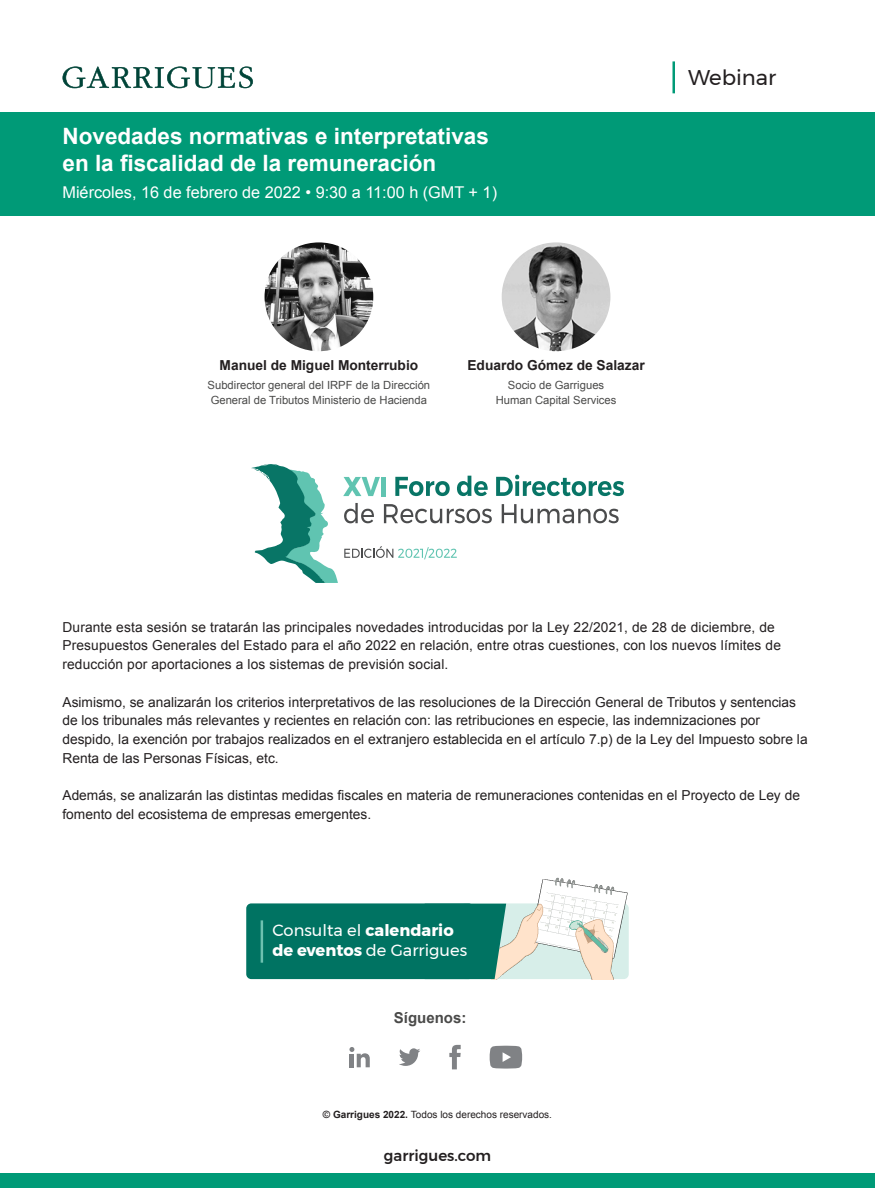
<style>
.page{position:relative;width:875px;height:1188px;background:#fff}
.page>*{position:absolute;margin:0;border:0;box-sizing:border-box;transform-origin:0 0}
.t1{font:700 22.5px/27px "Arial";color:#fff}
.t2{font:21.25px "Montserrat";color:#231f20}
.t3{font:16.25px "Arial";color:#fff}
.t4{font:16.25px "Montserrat";color:#fff}
.t5{font:500 15px "Montserrat";color:#231f20}
.t6{font:700 15px "Arial";color:#4a4a49}
.t7{font:13.75px/18.8px "Arial";color:#231f20}
.t8{font:700 13.75px "Arial";color:#231f20}
.t9{font:11.25px/15px "Arial";color:#4a4a49}
.t10{font:10px "Arial";color:#231f20}
.s1{font-weight:700}
</style>
<div class="page">
<svg style="left:62px;top:66px;width:191px;height:22px"></svg>
<hr style="left:672px;top:61px;width:3px;height:32px;background:#009a77">
<div style="left:0;top:1173px;width:875px;height:15px;background:#009a77"></div>
<div style="left:0;top:112px;width:875px;height:103px;background:#009a77"></div>
<svg style="left:399px;top:1048px;width:21px;height:17px"></svg>
<svg style="left:449px;top:1044px;width:12px;height:25px"></svg>
<svg style="left:349px;top:1047px;width:21px;height:20px"></svg>
<svg style="left:490px;top:1045px;width:32px;height:23px"></svg>
<img style="left:265px;top:242px;width:108px;height:109px;border-radius:54px">
<img style="left:502px;top:242px;width:108px;height:109px;border-radius:54px">
<div style="left:246px;top:903px;width:228px;height:76px;background:#007362;border-radius:5px"></div>
<img style="left:506px;top:877px;width:123px;height:102px">
<svg style="left:425px;top:903px;width:81px;height:76px"></svg>
<hr style="left:261px;top:920px;width:2px;height:42px;background:#6dc1b0">
<svg style="left:251px;top:464px;width:373px;height:119px"></svg>
<p class="t1" style="left:62px;top:123px;width:428px">Novedades normativas e interpretativas en la fiscalidad de la remuneración</p>
<p class="t3" style="left:62px;top:182px;width:436px">Miércoles, 16 de febrero de 2022 • 9:30 a 11:00 h (GMT + 1)</p>
<p class="t2" style="left:688px;top:61px;width:90px">Webinar</p>
<p class="t8" style="left:220px;top:356px;width:200px">Manuel de Miguel Monterrubio</p>
<p class="t9" style="left:208px;top:377px;width:224px">Subdirector general del IRPF de la Dirección<br>General de Tributos Ministerio de Hacienda</p>
<p class="t8" style="left:467px;top:356px;width:179px">Eduardo Gómez de Salazar</p>
<p class="t9" style="left:508px;top:377px;width:98px">Socio de Garrigues</p>
<p class="t9" style="left:496px;top:392px;width:122px">Human Capital Services</p>
<p class="t7" style="left:62px;top:617px;width:720px">Durante esta sesión se tratarán las principales novedades introducidas por la Ley 22/2021, de 28 de diciembre, de<br>Presupuestos Generales del Estado para el año 2022 en relación, entre otras cuestiones, con los nuevos límites de reducción por aportaciones a los sistemas de previsión social.</p>
<p class="t7" style="left:62px;top:692px;width:747px">Asimismo, se analizarán los criterios interpretativos de las resoluciones de la Dirección General de Tributos y sentencias de los tribunales más relevantes y recientes en relación con: las retribuciones en especie, las indemnizaciones por despido, la exención por trabajos realizados en el extranjero establecida en el artículo 7.p) de la Ley del Impuesto sobre la Renta de las Personas Físicas, etc.</p>
<p class="t7" style="left:62px;top:786px;width:739px">Además, se analizarán las distintas medidas fiscales en materia de remuneraciones contenidas en el Proyecto de Ley de fomento del ecosistema de empresas emergentes.</p>
<p class="t4" style="left:272px;top:918px;width:183px">Consulta el <span class="s1">calendario</span></p>
<p class="t4" style="left:272px;top:938px;width:196px"><span class="s1">de eventos</span> de Garrigues</p>
<p class="t6" style="left:394px;top:1007px;width:74px">Síguenos:</p>
<p class="t10" style="left:323px;top:1108px;width:231px"><span class="s1">© Garrigues 2022.</span> Todos los derechos reservados.</p>
<p class="t5" style="left:384px;top:1143px;width:109px">garrigues.com</p>
</div>
